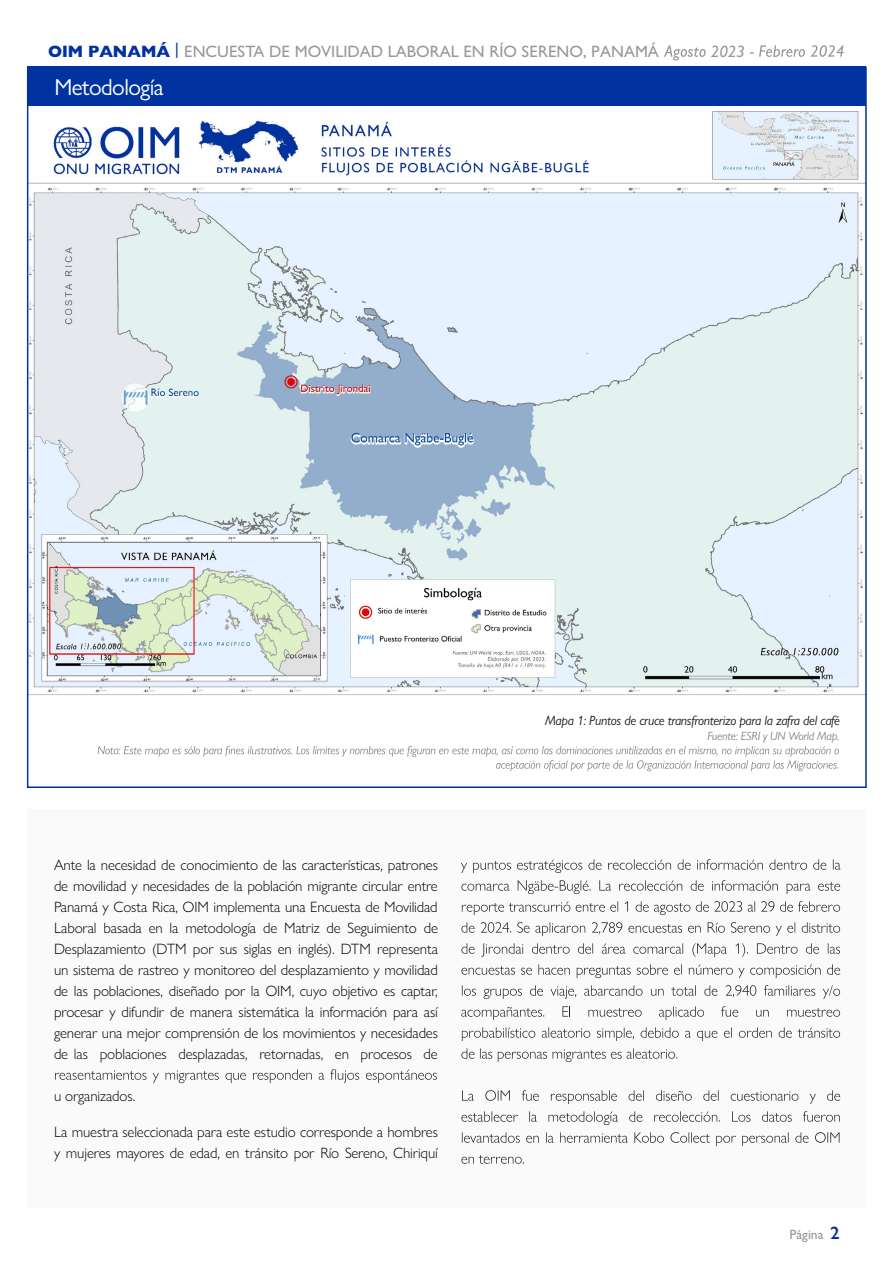
<style>
.page{position:relative;width:893px;height:1263px;background:#fff}
.page>*{position:absolute;margin:0;border:0;box-sizing:border-box;transform-origin:0 0}
.t1{font:23.25px "Gill Sans Nova";letter-spacing:-.025em;color:#fff}
.t2{font:500 16.5px "Gill Sans Nova";color:#97989c}
.t3{font:italic 500 16.5px "Gill Sans Nova";color:#97989c}
.t4{font:300 15px/21px "Gill Sans Nova";letter-spacing:-.01em;color:#000;text-align:justify}
.t5{font:italic 13.5px "Gill Sans Nova";letter-spacing:-.025em;color:#1d1d1b}
.t6{font:500 13.5px "Gill Sans Nova";color:#97989c}
.t7{font:italic 12px "Gill Sans Nova";letter-spacing:-.025em;color:#898889}
.s1{font-weight:800;color:#0033a0}
.s2{font-weight:600;font-size:18px;color:#0033a0}
</style>
<div class="page">
<svg style="left:664px;top:45px;width:42px;height:15px"></svg>
<svg style="left:750px;top:45px;width:94px;height:12px"></svg>
<img style="left:30px;top:111px;width:834px;height:584px">
<div style="left:28px;top:67px;width:838px;height:39px;background:#0033a0"></div>
<div style="left:28px;top:809px;width:838px;height:398px;background:#fafafa"></div>
<svg style="left:98px;top:746px;width:741px;height:25px"></svg>
<svg style="left:55px;top:1069px;width:382px;height:14px"></svg>
<svg style="left:461px;top:859px;width:302px;height:14px"></svg>
<svg style="left:769px;top:859px;width:71px;height:11px"></svg>
<svg style="left:461px;top:880px;width:317px;height:14px"></svg>
<svg style="left:787px;top:882px;width:53px;height:12px"></svg>
<svg style="left:462px;top:901px;width:378px;height:14px"></svg>
<svg style="left:461px;top:922px;width:379px;height:14px"></svg>
<svg style="left:461px;top:943px;width:379px;height:14px"></svg>
<svg style="left:461px;top:964px;width:379px;height:14px"></svg>
<svg style="left:462px;top:985px;width:202px;height:14px"></svg>
<svg style="left:671px;top:985px;width:169px;height:14px"></svg>
<svg style="left:461px;top:1006px;width:109px;height:14px"></svg>
<svg style="left:588px;top:1006px;width:252px;height:14px"></svg>
<svg style="left:462px;top:1027px;width:73px;height:14px"></svg>
<svg style="left:542px;top:1027px;width:190px;height:14px"></svg>
<svg style="left:739px;top:1027px;width:101px;height:11px"></svg>
<svg style="left:461px;top:1048px;width:86px;height:14px"></svg>
<svg style="left:553px;top:1048px;width:124px;height:14px"></svg>
<svg style="left:462px;top:1090px;width:378px;height:14px"></svg>
<svg style="left:461px;top:1111px;width:331px;height:14px"></svg>
<svg style="left:803px;top:1111px;width:37px;height:11px"></svg>
<svg style="left:462px;top:1132px;width:92px;height:11px"></svg>
<svg style="left:560px;top:1132px;width:279px;height:14px"></svg>
<svg style="left:461px;top:1155px;width:63px;height:9px"></svg>
<p class="t2" style="left:48px;top:41px;width:612px"><span class="s1">OIM PANAMÁ</span> <sup>|</sup> ENCUESTA DE MOVILIDAD LABORAL EN RÍO SERENO, PANAMÁ</p>
<p class="t3" style="left:711px;top:41px;width:36px">2023</p>
<h1 class="t1" style="left:54px;top:73px;width:111px">Metodología</h1>
<p class="t4" style="left:54px;top:854px;width:385px">Ante la necesidad de conocimiento de las características, patrones de movilidad y necesidades de la población migrante circular entre Panamá y Costa Rica, OIM implementa una Encuesta de Movilidad Laboral basada en la metodología de Matriz de Seguimiento de Desplazamiento (DTM por sus siglas en inglés). DTM representa un sistema de rastreo y monitoreo del desplazamiento y movilidad de las poblaciones, diseñado por la OIM, cuyo objetivo es captar, procesar y difundir de manera sistemática la información para así generar una mejor comprensión de los movimientos y necesidades de las poblaciones desplazadas, retornadas, en procesos de</p>
<p class="t4" style="left:54px;top:1085px;width:83px">u organizados.</p>
<p class="t4" style="left:54px;top:1121px;width:385px">La muestra seleccionada para este estudio corresponde a hombres y mujeres mayores de edad, en tránsito por Río Sereno, Chiriquí</p>
<p class="t5" style="left:545px;top:712px;width:296px">Mapa 1: Puntos de cruce transfronterizo para la zafra del café</p>
<p class="t7" style="left:707px;top:728px;width:134px">Fuente: ESRI y UN World Map.</p>
<p class="t6" style="left:790px;top:1226px;width:52px">Página <span class="s2">2</span></p>
</div>
